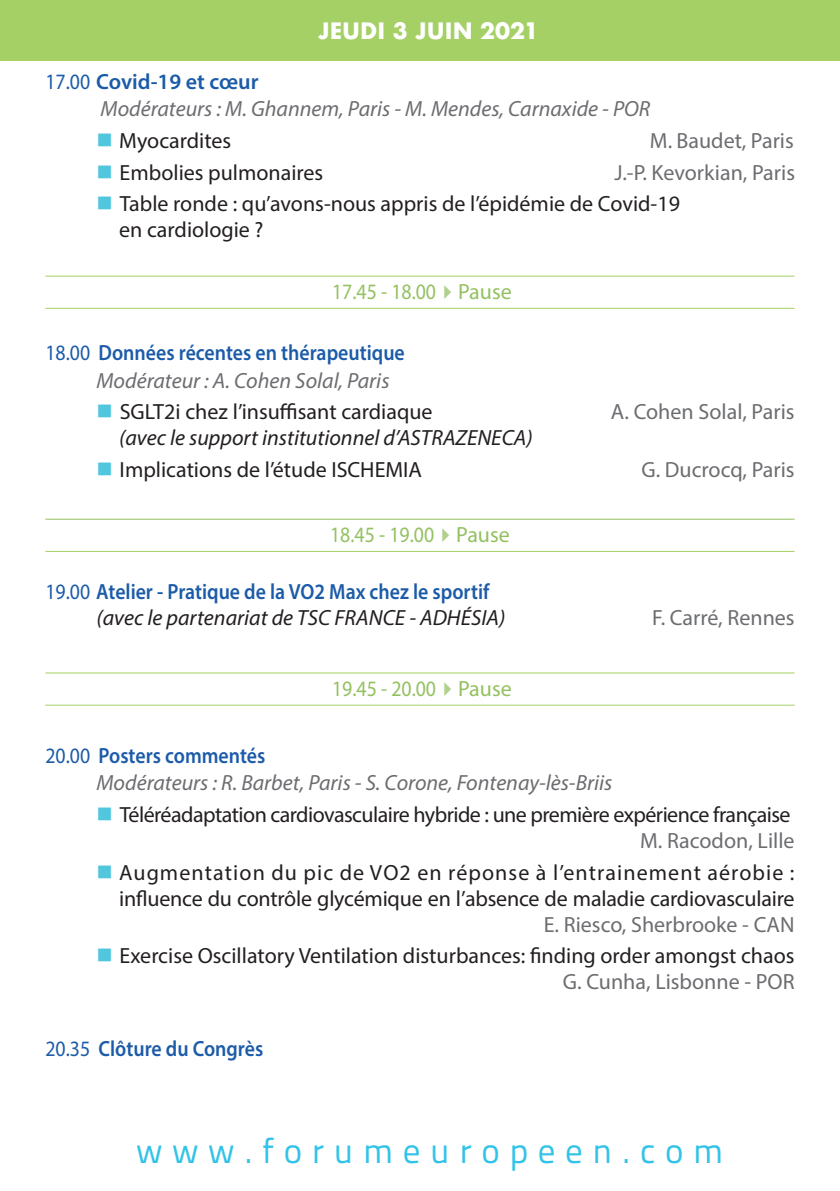
<style>
.page{position:relative;width:840px;height:1191px;background:#fff}
.page>*{position:absolute;margin:0;border:0;box-sizing:border-box;transform-origin:0 0}
.t1{font:35px "Titillium Text 22 L";letter-spacing:.275em;color:#32c3e8}
.t2{font:22px/26px "Myriad Pro";color:#231f20;text-align:right}
.t3{font:600 22px/27.6px "Myriad Pro";color:#1b5ba8;scale:.9 1}
.t4{font:italic 22px/27.6px "Myriad Pro";color:#6c6d70}
.t5{font:22px "Myriad Pro";color:#6c6d70}
.t6{font:22px/26px "Myriad Pro";letter-spacing:-.025em;color:#231f20;text-align:right}
.t7{font:22px "Myriad Pro";color:#93c160;scale:.9 1}
.t8{font:italic 22px "Myriad Pro";color:#231f20}
.t9{font:700 22px "Futura";color:#fff}
.s1{font-style:normal;color:#1b5ba8}
.s2{font-weight:600;font-style:normal;color:#1b5ba8}
.s3{color:#51c6dd}
.s4{color:#b1d08d}
.s5{font-weight:400}
.s6{font-weight:400;font-style:italic;color:#6c6d70}
.s7{font-weight:400;font-style:italic;color:#231f20}
.s8{color:#6c6d70}
</style>
<div class="page">
<hr style="left:45px;top:276px;width:749px;height:1px;background:#a5d066">
<hr style="left:45px;top:308px;width:749px;height:1px;background:#a5d066">
<hr style="left:45px;top:519px;width:749px;height:1px;background:#93c160">
<hr style="left:45px;top:551px;width:749px;height:1px;background:#a5d066">
<hr style="left:45px;top:672px;width:749px;height:1px;background:#a5d066">
<hr style="left:45px;top:704px;width:749px;height:1px;background:#a5d066">
<div style="left:0;top:0;width:839px;height:61px;background:#a5d066"></div>
<p class="t9" style="left:318px;top:15px;width:222px">JEUDI 3 JUIN 2021</p>
<p class="t4" style="left:100px;top:67px;width:551px;text-indent:-55px"><span class="s1">17.00</span> <span class="s2">Covid-19 et cœur<br></span>Modérateurs : M. Ghannem, Paris - M. Mendes, Carnaxide - POR</p>
<p class="t2" style="left:96px;top:127px;width:136px"><span class="s3">■</span> Myocardites</p>
<p class="t5" style="left:649px;top:127px;width:145px">M. Baudet, Paris</p>
<p class="t2" style="left:96px;top:159px;width:228px"><span class="s3">■</span> Embolies pulmonaires</p>
<p class="t5" style="left:614px;top:159px;width:182px">J.-P. Kevorkian, Paris</p>
<p class="t2" style="left:119px;top:190px;width:562px;text-align:left;text-indent:-23px"><span class="s3">■</span> Table ronde : qu’avons-nous appris de l’épidémie de Covid-19 en cardiologie ?</p>
<p class="t7" style="left:332px;top:278px;width:201px">17.45 - 18.00<span class="s4">✔</span>Pause</p>
<p class="t3" style="left:96px;top:338px;width:344px;text-indent:-51px"><span class="s5">18.00</span> Données récentes en thérapeutique<br><span class="s6">Modérateur : A. Cohen Solal, Paris</span></p>
<p class="t2" style="left:96px;top:398px;width:337px"><span class="s3">■</span> SGLT2i chez l’insuffisant cardiaque</p>
<p class="t5" style="left:610px;top:398px;width:185px">A. Cohen Solal, Paris</p>
<p class="t8" style="left:119px;top:424px;width:415px">(avec le support institutionnel d’ASTRAZENECA)</p>
<p class="t2" style="left:96px;top:456px;width:327px"><span class="s3">■</span> Implications de l’étude ISCHEMIA</p>
<p class="t5" style="left:641px;top:456px;width:154px">G. Ducrocq, Paris</p>
<p class="t7" style="left:330px;top:521px;width:201px">18.45 - 19.00<span class="s4">✔</span>Pause</p>
<p class="t3" style="left:96px;top:578px;width:455px;line-height:26px;text-indent:-51px"><span class="s5">19.00</span> Atelier - Pratique de la VO2 Max chez le sportif <span class="s7">(avec le partenariat de TSC FRANCE - ADHÉSIA)</span></p>
<p class="t7" style="left:332px;top:675px;width:201px">19.45 - 20.00<span class="s4">✔</span>Pause</p>
<p class="t5" style="left:651px;top:604px;width:144px">F. Carré, Rennes</p>
<p class="t4" style="left:96px;top:741px;width:517px;text-indent:-51px"><span class="s1">20.00</span> <span class="s2">Posters commentés<br></span>Modérateurs : R. Barbet, Paris - S. Corone, Fontenay-lès-Briis</p>
<p class="t6" style="left:96px;top:801px;width:699px"><span class="s3">■</span> Téléréadaptation cardiovasculaire hybride : une première expérience française<br><span class="s8">M. Racodon, Lille</span></p>
<p class="t2" style="left:96px;top:859px;width:699px"><span class="s3">■</span> Augmentation du pic de VO2 en réponse à l’entrainement aérobie : influence du contrôle glycémique en l’absence de maladie cardiovasculaire</p>
<p class="t5" style="left:543px;top:910px;width:252px">E. Riesco, Sherbrooke - CAN</p>
<p class="t2" style="left:96px;top:942px;width:699px"><span class="s3">■</span> Exercise Oscillatory Ventilation disturbances: finding order amongst chaos<br><span class="s8">G. Cunha, Lisbonne - POR</span></p>
<p class="t3" style="left:45px;top:1034px;width:243px"><span class="s5">20.35</span> Clôture du Congrès</p>
<h1 class="t1" style="left:136px;top:1124px;width:588px">www.forumeuropeen.com</h1>
</div>
